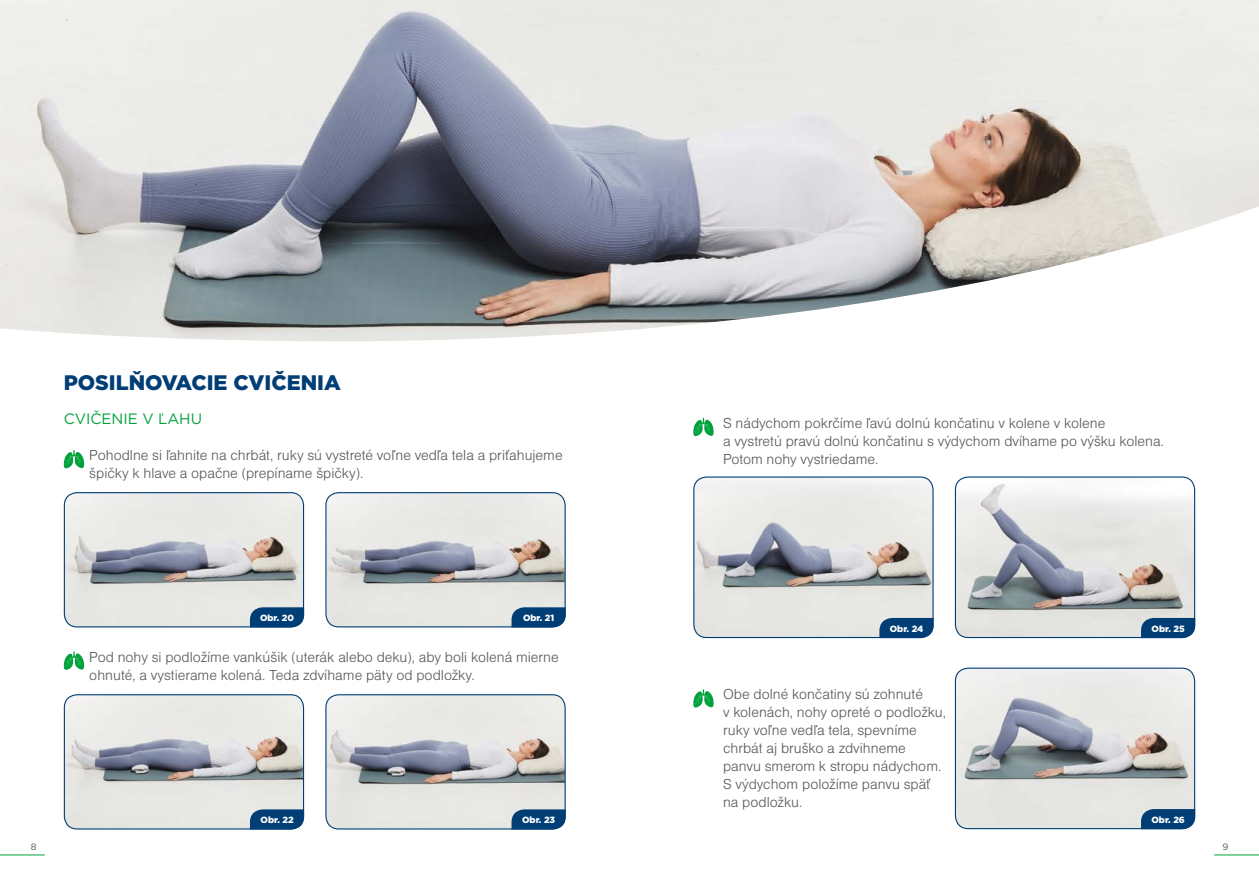
<style>
.page{position:relative;width:1259px;height:893px;background:#fff}
.page>*{position:absolute;margin:0;border:0;box-sizing:border-box;transform-origin:0 0}
.t1{font:900 21px "Gotham";color:#003e75}
.t2{font:15px/18px "Nimbus Sans DOT Ligh";color:#575756}
.t3{font:15px "Gotham";color:#00a13a}
.t4{font:9.15px "Gotham";color:#575756}
.t5{font:900 9px "Gotham";color:#fff}
</style>
<div class="page">
<svg style="left:0;top:854px;width:45px;height:2px"></svg>
<svg style="left:1214px;top:854px;width:45px;height:2px"></svg>
<img style="left:695px;top:477px;width:238px;height:160px">
<div style="left:693px;top:476px;width:240px;height:162px;border:1px solid #003e75;border-radius:13px"></div>
<img style="left:955px;top:477px;width:239px;height:160px">
<div style="left:955px;top:476px;width:240px;height:162px;border:1px solid #003e75;border-radius:13px"></div>
<svg style="left:879px;top:618px;width:54px;height:20px"></svg>
<svg style="left:1141px;top:618px;width:54px;height:20px"></svg>
<svg style="left:693px;top:418px;width:20px;height:18px"></svg>
<svg style="left:64px;top:450px;width:20px;height:18px"></svg>
<img style="left:64px;top:493px;width:239px;height:134px">
<div style="left:64px;top:492px;width:240px;height:135px;border:1px solid #003e75;border-radius:13px"></div>
<img style="left:326px;top:493px;width:238px;height:134px">
<div style="left:325px;top:492px;width:241px;height:135px;border:1px solid #003e75;border-radius:13px"></div>
<svg style="left:250px;top:607px;width:54px;height:20px"></svg>
<svg style="left:511px;top:607px;width:55px;height:20px"></svg>
<svg style="left:64px;top:652px;width:20px;height:18px"></svg>
<img style="left:326px;top:695px;width:238px;height:134px">
<div style="left:325px;top:694px;width:241px;height:135px;border:1px solid #003e75;border-radius:13px"></div>
<svg style="left:511px;top:809px;width:55px;height:20px"></svg>
<img style="left:65px;top:695px;width:238px;height:134px">
<div style="left:64px;top:694px;width:240px;height:135px;border:1px solid #003e75;border-radius:13px"></div>
<svg style="left:250px;top:809px;width:54px;height:20px"></svg>
<img style="left:955px;top:668px;width:239px;height:161px">
<div style="left:955px;top:668px;width:240px;height:161px;border:1px solid #003e75;border-radius:13px"></div>
<svg style="left:1141px;top:809px;width:54px;height:20px"></svg>
<svg style="left:693px;top:689px;width:20px;height:19px"></svg>
<img style="left:0;top:0;width:1259px;height:341px">
<h1 class="t1" style="left:64px;top:371px;width:278px">POSILŇOVACIE CVIČENIA</h1>
<p class="t3" style="left:64px;top:410px;width:140px">CVIČENIE V ĽAHU</p>
<p class="t2" style="left:89px;top:446px;width:475px">Pohodlne si ľahnite na chrbát, ruky sú vystreté voľne vedľa tela a priťahujeme špičky k hlave a opačne (prepíname špičky).</p>
<p class="t5" style="left:260px;top:613px;width:36px">Obr. 20</p>
<p class="t5" style="left:523px;top:613px;width:33px">Obr. 21</p>
<p class="t2" style="left:89px;top:648px;width:471px">Pod nohy si podložíme vankúšik (uterák alebo deku), aby boli kolená mierne ohnuté, a vystierame kolená. Teda zdvíhame päty od podložky.</p>
<p class="t2" style="left:723px;top:414px;width:442px">S nádychom pokrčíme ľavú dolnú končatinu v kolene v kolene<br>a vystretú pravú dolnú končatinu s výdychom dvíhame po výšku kolena.<br>Potom nohy vystriedame.</p>
<p class="t5" style="left:890px;top:623px;width:35px">Obr. 24</p>
<p class="t5" style="left:1151px;top:623px;width:35px">Obr. 25</p>
<p class="t2" style="left:723px;top:685px;width:224px">Obe dolné končatiny sú zohnuté<br>v kolenách, nohy opreté o podložku, ruky voľne vedľa tela, spevníme chrbát aj bruško a zdvihneme panvu smerom k stropu nádychom.<br>S výdychom položíme panvu späť na podložku.</p>
<p class="t5" style="left:260px;top:815px;width:35px">Obr. 22</p>
<p class="t5" style="left:522px;top:815px;width:35px">Obr. 23</p>
<p class="t5" style="left:1151px;top:814px;width:35px">Obr. 26</p>
<p class="t4" style="left:31px;top:842px;width:7px">8</p>
<p class="t4" style="left:1222px;top:842px;width:7px">9</p>
</div>
